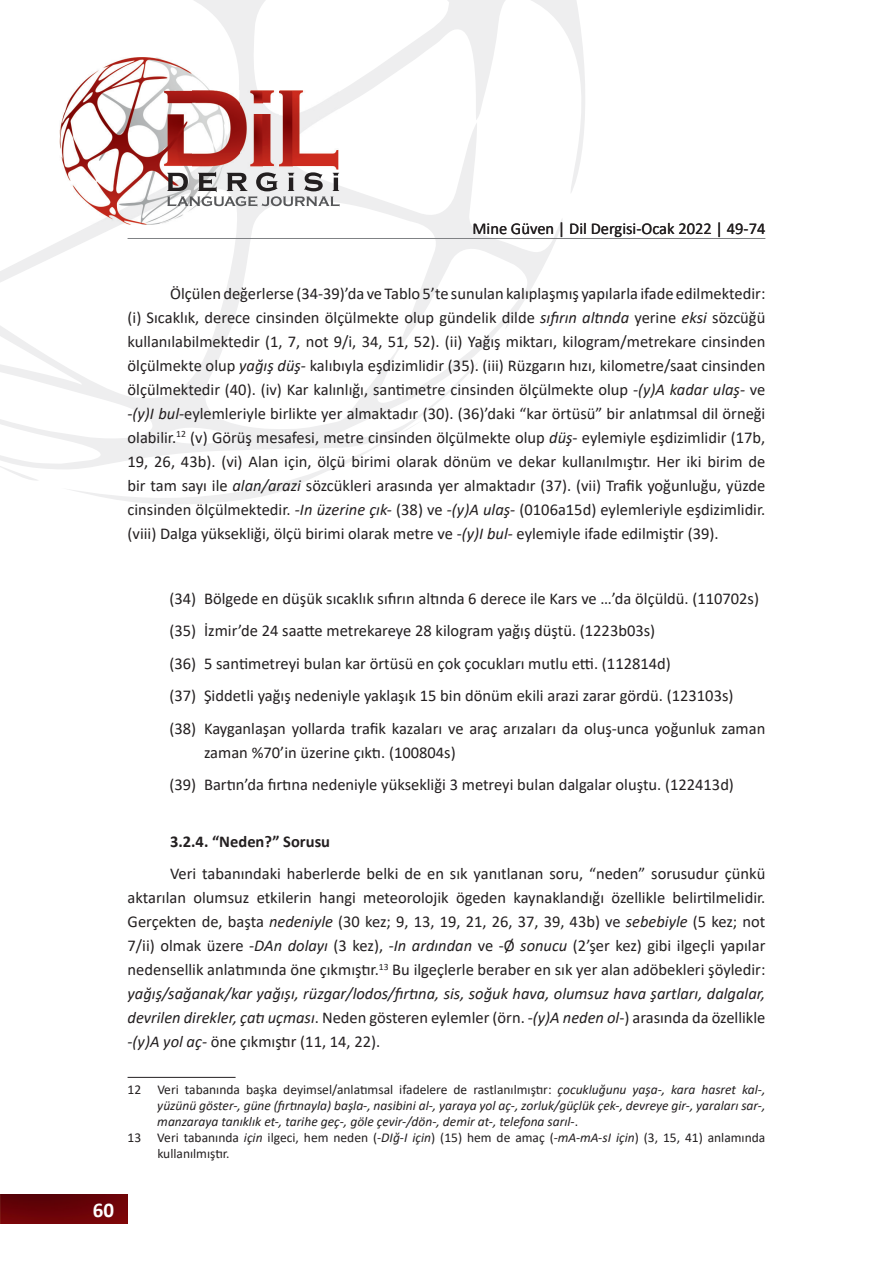
<style>
.page{position:relative;width:893px;height:1263px;background:#fff}
.page>*{position:absolute;margin:0;border:0;box-sizing:border-box;transform-origin:0 0}
.t1{font:700 21px "Calibri";color:#fff}
.t2{font:16.5px/24px "Calibri";color:#231f20;text-align:justify}
.t3{font:700 16.5px "Calibri";color:#231f20}
.t4{font:13.5px "Calibri";color:#231f20}
.t5{font:italic 13.5px "Calibri";color:#231f20}
.s1{font-style:italic}
.s2{font-style:normal}
</style>
<div class="page">
<svg style="left:0;top:0;width:585px;height:504px"></svg>
<img style="left:192px;top:58px;width:35px;height:167px">
<img style="left:192px;top:91px;width:146px;height:79px">
<img style="left:279px;top:91px;width:13px;height:75px">
<img style="left:250px;top:114px;width:12px;height:52px">
<svg style="left:250px;top:91px;width:12px;height:13px"></svg>
<img style="left:192px;top:91px;width:47px;height:75px">
<img style="left:60px;top:57px;width:132px;height:168px">
<svg style="left:167px;top:172px;width:173px;height:34px;background:#b3b2b3"></svg>
<hr style="left:128px;top:238px;width:637px;height:1px;background:#808285">
<img style="left:0;top:1194px;width:128px;height:30px">
<hr style="left:128px;top:1077px;width:108px;height:1px;background:#231f20">
<p class="t2" style="left:472px;top:216px;width:294px">Mine Güven | Dil Dergisi-Ocak 2022 | 49-74</p>
<p class="t2" style="left:128px;top:281px;width:639px;text-indent:43px">Ölçülen değerlerse (34-39)’da ve Tablo 5’te sunulan kalıplaşmış yapılarla ifade edilmektedir: (i) Sıcaklık, derece cinsinden ölçülmekte olup gündelik dilde <span class="s1">sıfırın altında</span> yerine <span class="s1">eksi</span> sözcüğü kullanılabilmektedir (1, 7, not 9/i, 34, 51, 52). (ii) Yağış miktarı, kilogram/metrekare cinsinden ölçülmekte olup <span class="s1">yağış düş-</span> kalıbıyla eşdizimlidir (35). (iii) Rüzgarın hızı, kilometre/saat cinsinden ölçülmektedir (40). (iv) Kar kalınlığı, santimetre cinsinden ölçülmekte olup <span class="s1">-(y)A kadar ulaş-</span> ve <span class="s1">-(y)I bul-</span>eylemleriyle birlikte yer almaktadır (30). (36)’daki “kar örtüsü” bir anlatımsal dil örneği olabilir.<sup>12</sup> (v) Görüş mesafesi, metre cinsinden ölçülmekte olup <span class="s1">düş</span>- eylemiyle eşdizimlidir (17b, 19, 26, 43b). (vi) Alan için, ölçü birimi olarak dönüm ve dekar kullanılmıştır. Her iki birim de bir tam sayı ile <span class="s1">alan/arazi</span> sözcükleri arasında yer almaktadır (37). (vii) Trafik yoğunluğu, yüzde cinsinden ölçülmektedir. <span class="s1">-In üzerine çık-</span> (38) ve <span class="s1">-(y)A ulaş-</span> (0106a15d) eylemleriyle eşdizimlidir. (viii) Dalga yüksekliği, ölçü birimi olarak metre ve <span class="s1">-(y)I bul-</span> eylemiyle ifade edilmiştir (39).</p>
<p class="t2" style="left:170px;top:581px;width:597px;line-height:32.5px;text-align:left">(34) Bölgede en düşük sıcaklık sıfırın altında 6 derece ile Kars ve …’da ölçüldü. (110702s) (35) İzmir’de 24 saatte metrekareye 28 kilogram yağış düştü. (1223b03s)<br>(36) 5 santimetreyi bulan kar örtüsü en çok çocukları mutlu etti. (112814d)<br>(37) Şiddetli yağış nedeniyle yaklaşık 15 bin dönüm ekili arazi zarar gördü. (123103s)<br>(38) Kayganlaşan yollarda trafik kazaları ve araç arızaları da oluş-unca yoğunluk zaman</p>
<p class="t2" style="left:170px;top:735px;width:566px;line-height:32.5px;text-indent:35px">zaman %70’in üzerine çıktı. (100804s)<br>(39) Bartın’da fırtına nedeniyle yüksekliği 3 metreyi bulan dalgalar oluştu. (122413d)</p>
<p class="t3" style="left:170px;top:829px;width:162px">3.2.4. “Neden?” Sorusu</p>
<p class="t2" style="left:128px;top:861px;width:639px;text-indent:43px">Veri tabanındaki haberlerde belki de en sık yanıtlanan soru, “neden” sorusudur çünkü aktarılan olumsuz etkilerin hangi meteorolojik ögeden kaynaklandığı özellikle belirtilmelidir.<br>Gerçekten de, başta <span class="s1">nedeniyle</span> (30 kez; 9, 13, 19, 21, 26, 37, 39, 43b) ve <span class="s1">sebebiyle</span> (5 kez; not 7/ii) olmak üzere <span class="s1">-DAn dolayı</span> (3 kez), <span class="s1">-In ardından</span> ve -Ø <span class="s1">sonucu</span> (2’şer kez) gibi ilgeçli yapılar nedensellik anlatımında öne çıkmıştır.<sup>13</sup> Bu ilgeçlerle beraber en sık yer alan adöbekleri şöyledir: <span class="s1">yağış/sağanak/kar yağışı, rüzgar/lodos/fırtına, sis, soğuk hava, olumsuz hava şartları, dalgalar, devrilen direkler, çatı uçması</span>. Neden gösteren eylemler (örn. <span class="s1">-(y)A neden ol</span>-) arasında da özellikle <span class="s1">-(y)A yol aç-</span> öne çıkmıştır (11, 14, 22).</p>
<p class="t4" style="left:128px;top:1080px;width:639px">12 Veri tabanında başka deyimsel/anlatımsal ifadelere de rastlanılmıştır: <span class="s1">çocukluğunu yaşa-, kara hasret kal-,</span></p>
<p class="t5" style="left:157px;top:1096px;width:610px">yüzünü göster-, güne (fırtınayla) başla-, nasibini al-, yaraya yol aç-, zorluk/güçlük çek-, devreye gir-, yaraları sar-,</p>
<p class="t5" style="left:157px;top:1112px;width:422px">manzaraya tanıklık et-, tarihe geç-, göle çevir-/dön-, demir at-, telefona sarıl-<span class="s2">.</span></p>
<p class="t4" style="left:128px;top:1128px;width:639px">13 Veri tabanında <span class="s1">için</span> ilgeci, hem neden (<span class="s1">-DIğ-I için</span>) (15) hem de amaç (<span class="s1">-mA-mA-sI için</span>) (3, 15, 41) anlamında</p>
<p class="t4" style="left:157px;top:1144px;width:74px">kullanılmıştır.</p>
<p class="t1" style="left:93px;top:1195px;width:23px">60</p>
</div>
